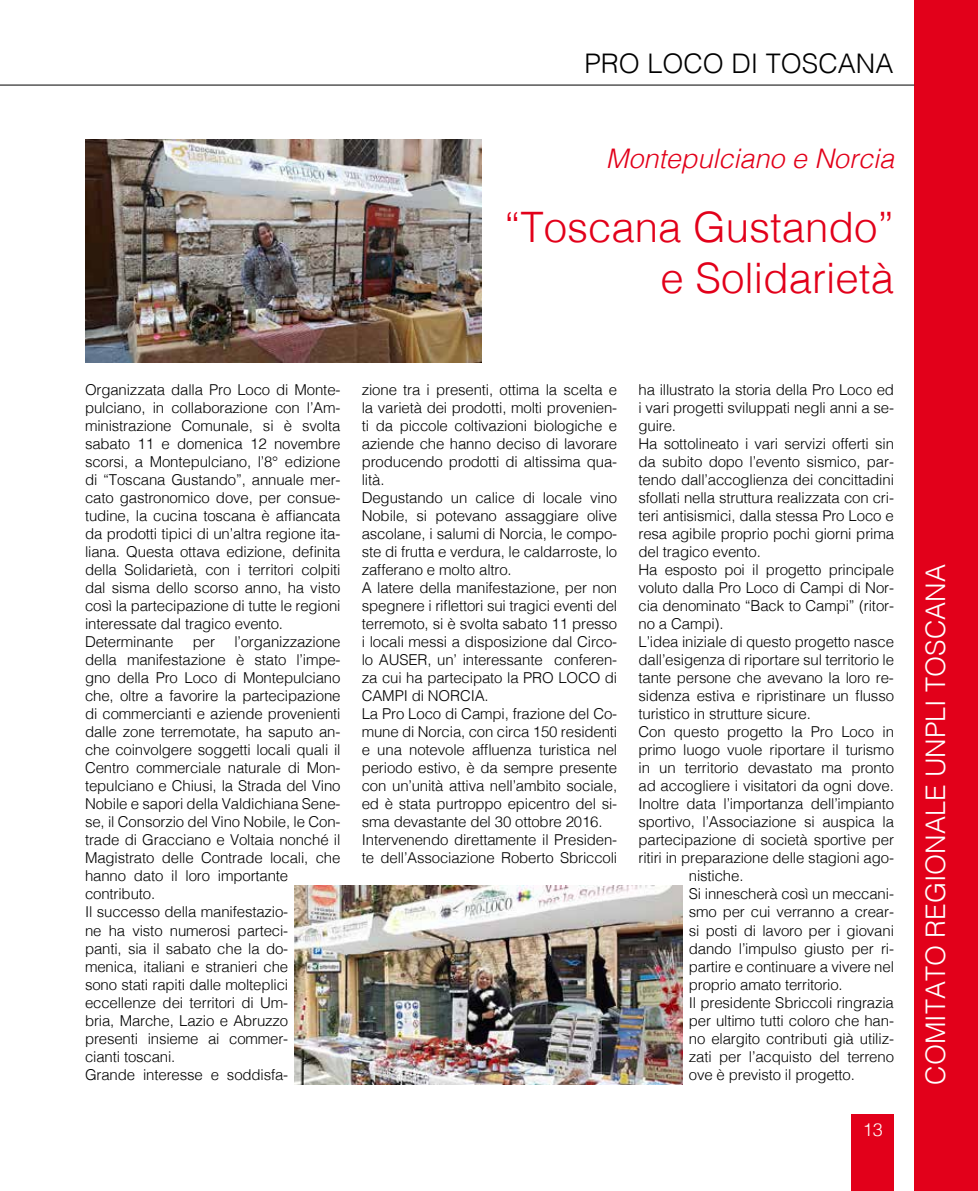
<style>
.page{position:relative;width:978px;height:1191px;background:#fff}
.page>*{position:absolute;margin:0;border:0;box-sizing:border-box;transform-origin:0 0}
.t1{font:300 42px/50.4px "Helvetica";color:#e2001a;text-align:right}
.t2{font:300 27px "Helvetica";color:#fff}
.t3{font:italic 300 27px "Helvetica";color:#e2001a}
.t4{font:300 27px "Helvetica";color:#000}
.t5{font:300 18px "Helvetica";color:#fff}
.t6{font:300 15px/18px "Helvetica";letter-spacing:-.01em;color:#000}
</style>
<div class="page">
<div style="left:914px;top:0;width:64px;height:1191px;background:#e2001a"></div>
<div style="left:851px;top:1114px;width:43px;height:77px;background:#e2001a"></div>
<hr style="left:0;top:85px;width:914px;height:1px;background:#000">
<img style="left:85px;top:139px;width:396px;height:223px">
<img style="left:294px;top:885px;width:389px;height:200px">
<h2 class="t4" style="left:584px;top:41px;width:311px">PRO LOCO DI TOSCANA</h2>
<h2 class="t3" style="left:606px;top:135px;width:290px">Montepulciano e Norcia</h2>
<h1 class="t1" style="left:504px;top:199px;width:391px">“Toscana Gustando” e Solidarietà</h1>
<p class="t6" style="left:85px;top:380px;width:257px">Organizzata dalla Pro Loco di Monte&shy;pulciano, in collaborazione con l’Am&shy;ministrazione Comunale, si è svolta sabato 11 e domenica 12 novembre scorsi, a Montepulciano, l’8° edizione di “Toscana Gustando”, annuale mer&shy;cato gastronomico dove, per consue&shy;tudine, la cucina toscana è affiancata da prodotti tipici di un’altra regione ita&shy;liana. Questa ottava edizione, definita della Solidarietà, con i territori colpiti dal sisma dello scorso anno, ha visto così la partecipazione di tutte le regioni interessate dal tragico evento.<br>Determinante</p>
<p class="t6" style="left:85px;top:632px;width:257px;text-indent:149px">l’organizzazione della manifestazione è stato l’impe&shy;gno della Pro Loco di Montepulciano che, oltre a favorire la partecipazione di commercianti e aziende provenienti dalle zone terremotate, ha saputo an&shy;che coinvolgere soggetti locali quali il<br>Centro commerciale naturale di Mon&shy;tepulciano e Chiusi, la Strada del Vino<br>Nobile e sapori della Valdichiana Sene&shy;se, il Consorzio del Vino Nobile, le Con&shy;trade di Gracciano e Voltaia nonché il<br>Magistrato delle Contrade locali, che hanno dato il loro importante contributo.<br>Il successo della manifestazio-<br>ne ha visto numerosi parteci-<br>panti, sia il sabato che la do&shy;menica, italiani e stranieri che<br>sono stati rapiti dalle molteplici eccellenze dei territori di Um-<br>bria, Marche, Lazio e Abruzzo presenti insieme ai commer-<br>cianti toscani.<br>Grande interesse e soddisfa-</p>
<p class="t6" style="left:193px;top:632px;width:24px">per</p>
<p class="t6" style="left:362px;top:380px;width:257px">zione tra i presenti, ottima la scelta e la varietà dei prodotti, molti provenien&shy;ti da piccole coltivazioni biologiche e aziende che hanno deciso di lavorare producendo prodotti di altissima qua&shy;lità.<br>Degustando un calice di locale vino Nobile, si potevano assaggiare olive ascolane, i salumi di Norcia, le compo&shy;ste di frutta e verdura, le caldarroste, lo zafferano e molto altro.<br>A latere della manifestazione, per non spegnere i riflettori sui tragici eventi del terremoto, si è svolta sabato 11 presso i locali messi a disposizione dal Circo&shy;lo AUSER, un’ interessante conferen&shy;za cui ha partecipato la PRO LOCO di CAMPI di NORCIA.<br>La Pro Loco di Campi, frazione del Co&shy;mune di Norcia, con circa 150 residenti e una notevole affluenza turistica nel periodo estivo, è da sempre presente con un’unità attiva nell’ambito sociale, ed è stata purtroppo epicentro del si&shy;sma devastante del 30 ottobre 2016.<br>Intervenendo direttamente il Presiden&shy;te dell’Associazione Roberto Sbriccoli</p>
<p class="t6" style="left:639px;top:380px;width:257px">ha illustrato la storia della Pro Loco ed</p>
<p class="t6" style="left:639px;top:398px;width:257px">i vari progetti sviluppati negli anni a se-</p>
<p class="t6" style="left:639px;top:416px;width:39px">guire.</p>
<p class="t6" style="left:639px;top:434px;width:257px">Ha sottolineato i vari servizi offerti sin</p>
<p class="t6" style="left:639px;top:452px;width:257px">da subito dopo l’evento sismico, par-</p>
<p class="t6" style="left:639px;top:470px;width:257px">tendo dall’accoglienza dei concittadini</p>
<p class="t6" style="left:639px;top:488px;width:257px">sfollati nella struttura realizzata con cri-</p>
<p class="t6" style="left:639px;top:506px;width:257px">teri antisismici, dalla stessa Pro Loco e</p>
<p class="t6" style="left:639px;top:524px;width:257px">resa agibile proprio pochi giorni prima</p>
<p class="t6" style="left:639px;top:542px;width:124px">del tragico evento.</p>
<p class="t6" style="left:639px;top:560px;width:257px">Ha esposto poi il progetto principale</p>
<p class="t6" style="left:639px;top:578px;width:257px">voluto dalla Pro Loco di Campi di Nor-</p>
<p class="t6" style="left:639px;top:596px;width:257px">cia denominato “Back to Campi” (ritor-</p>
<p class="t6" style="left:639px;top:614px;width:87px">no a Campi).</p>
<p class="t6" style="left:639px;top:632px;width:257px">L’idea iniziale di questo progetto nasce</p>
<p class="t6" style="left:639px;top:650px;width:257px">dall’esigenza di riportare sul territorio le</p>
<p class="t6" style="left:639px;top:668px;width:257px">tante persone che avevano la loro re-</p>
<p class="t6" style="left:639px;top:686px;width:257px">sidenza estiva e ripristinare un flusso</p>
<p class="t6" style="left:639px;top:704px;width:174px">turistico in strutture sicure.</p>
<p class="t6" style="left:639px;top:722px;width:257px">Con questo progetto la Pro Loco in</p>
<p class="t6" style="left:639px;top:740px;width:257px">primo luogo vuole riportare il turismo</p>
<p class="t6" style="left:639px;top:758px;width:257px">in un territorio devastato ma pronto</p>
<p class="t6" style="left:639px;top:776px;width:257px">ad accogliere i visitatori da ogni dove.</p>
<p class="t6" style="left:639px;top:794px;width:257px">Inoltre data l’importanza dell’impianto</p>
<p class="t6" style="left:639px;top:812px;width:257px">sportivo, l’Associazione si auspica la</p>
<p class="t6" style="left:639px;top:830px;width:257px">partecipazione di società sportive per</p>
<p class="t6" style="left:639px;top:848px;width:257px">ritiri in preparazione delle stagioni ago-</p>
<p class="t6" style="left:689px;top:866px;width:56px">nistiche.</p>
<p class="t6" style="left:689px;top:884px;width:207px">Si innescherà così un meccani-</p>
<p class="t6" style="left:689px;top:902px;width:207px">smo per cui verranno a crear-</p>
<p class="t6" style="left:689px;top:920px;width:207px">si posti di lavoro per i giovani</p>
<p class="t6" style="left:689px;top:938px;width:207px">dando l’impulso giusto per ri-</p>
<p class="t6" style="left:689px;top:956px;width:207px">partire e continuare a vivere nel</p>
<p class="t6" style="left:689px;top:974px;width:155px">proprio amato territorio.</p>
<p class="t6" style="left:689px;top:992px;width:207px">Il presidente Sbriccoli ringrazia</p>
<p class="t6" style="left:689px;top:1010px;width:207px">per ultimo tutti coloro che han-</p>
<p class="t6" style="left:689px;top:1028px;width:207px">no elargito contributi già utiliz-</p>
<p class="t6" style="left:689px;top:1046px;width:207px">zati per l’acquisto del terreno</p>
<p class="t6" style="left:689px;top:1064px;width:168px">ove è previsto il progetto.</p>
<p class="t5" style="left:863px;top:1114px;width:22px">13</p>
<h2 class="t2" style="left:913px;top:1085px;width:522px;rotate:-90deg">COMITATO REGIONALE UNPLI TOSCANA</h2>
</div>
